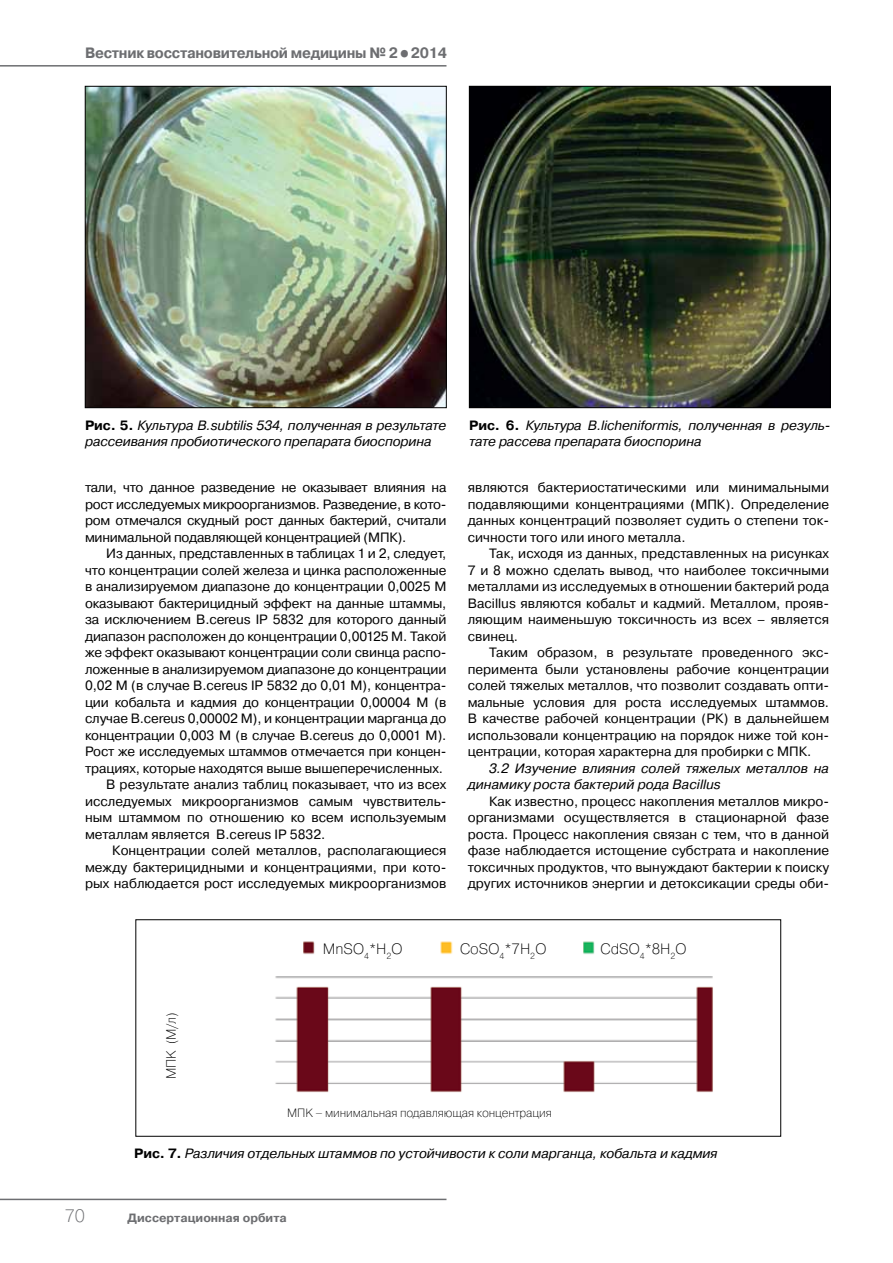
<style>
.page{position:relative;width:893px;height:1263px;background:#fff}
.page>*{position:absolute;margin:0;border:0;box-sizing:border-box;transform-origin:0 0}
.t1{font:18px "Pragmatica Light C";color:#6d6e71}
.t2{font:700 15px "Pragmatica C";letter-spacing:-.02em;color:#6d6e71;scale:.95 1}
.t3{font:15px "Pragmatica Light C";letter-spacing:-.01em;color:#000}
.t4{font:13.5px/16.5px "Pragmatica C";letter-spacing:-.01em;color:#000;text-align:justify}
.t5{font:italic 13.5px/16.2px "Pragmatica C";letter-spacing:-.01em;color:#000}
.t6{font:13.5px "Pragmatica Light C";color:#000}
.t7{font:12px "Pragmatica Light C";letter-spacing:-.01em;color:#000}
.t8{font:700 12px "Pragmatica C";color:#6d6e71}
.s1{font-size:21px}
.s2{font-weight:700;font-style:normal}
</style>
<div class="page">
<hr style="left:0;top:65px;width:446px;height:2px;background:#6d6e71">
<hr style="left:0;top:1199px;width:446px;height:1px;background:#6d6e71">
<img style="left:87px;top:88px;width:357px;height:318px">
<div style="left:85px;top:86px;width:361px;height:322px;border:1px solid #000"></div>
<img style="left:471px;top:88px;width:358px;height:318px">
<div style="left:469px;top:86px;width:362px;height:322px;border:1px solid #000"></div>
<img style="left:275px;top:941px;width:438px;height:152px">
<p class="t2" style="left:85px;top:45px;width:383px">Вестник восстановительной медицины № 2<span class="s1">•</span>2014</p>
<p class="t5" style="left:85px;top:417px;width:363px"><span class="s2">Рис. 5.</span> Культура B.subtilis 534, полученная в результате рассеивания пробиотического препарата биоспорина</p>
<p class="t5" style="left:469px;top:417px;width:363px"><span class="s2">Рис. 6.</span> Культура B.licheniformis, полученная в резуль&shy;тате рассева препарата биоспорина</p>
<p class="t4" style="left:85px;top:479px;width:363px">тали, что данное разведение не оказывает влияния на рост исследуемых микроорганизмов. Разведение, в кото&shy;ром отмечался скудный рост данных бактерий, считали минимальной подавляющей концентрацией (МПК).</p>
<p class="t4" style="left:106px;top:545px;width:342px">Из данных, представленных в таблицах 1 и 2, следует,</p>
<p class="t4" style="left:85px;top:562px;width:363px">что концентрации солей железа и цинка расположенные</p>
<p class="t4" style="left:85px;top:578px;width:363px">в анализируемом диапазоне до концентрации 0,0025 М</p>
<p class="t4" style="left:85px;top:595px;width:363px">оказывают бактерицидный эффект на данные штаммы,</p>
<p class="t4" style="left:85px;top:611px;width:363px">за исключением B.сereus IP 5832 для которого данный</p>
<p class="t4" style="left:85px;top:628px;width:363px">диапазон расположен до концентрации 0,00125 М. Такой</p>
<p class="t4" style="left:85px;top:644px;width:363px">же эффект оказывают концентрации соли свинца распо-</p>
<p class="t4" style="left:85px;top:661px;width:363px">ложенные в анализируемом диапазоне до концентрации</p>
<p class="t4" style="left:85px;top:677px;width:363px">0,02 М (в случае B.сereus IP 5832 до 0,01 М), концентра-</p>
<p class="t4" style="left:85px;top:694px;width:363px">ции кобальта и кадмия до концентрации 0,00004 М (в</p>
<p class="t4" style="left:85px;top:710px;width:363px">случае B.сereus 0,00002 М), и концентрации марганца до</p>
<p class="t4" style="left:85px;top:727px;width:363px">концентрации 0,003 М (в случае B.сereus до 0,0001 М).</p>
<p class="t4" style="left:85px;top:743px;width:363px">Рост же исследуемых штаммов отмечается при концен-</p>
<p class="t4" style="left:85px;top:760px;width:359px">трациях, которые находятся выше вышеперечисленных.</p>
<p class="t4" style="left:106px;top:776px;width:342px">В результате анализ таблиц показывает, что из всех</p>
<p class="t4" style="left:85px;top:793px;width:363px">исследуемых микроорганизмов самым чувствитель-</p>
<p class="t4" style="left:85px;top:809px;width:363px">ным штаммом по отношению ко всем используемым</p>
<p class="t4" style="left:85px;top:826px;width:242px">металлам является B.cereus IP 5832.</p>
<p class="t4" style="left:112px;top:842px;width:336px">Концентрации солей металлов, располагающиеся</p>
<p class="t4" style="left:85px;top:859px;width:363px">между бактерицидными и концентрациями, при кото-</p>
<p class="t4" style="left:85px;top:875px;width:363px">рых наблюдается рост исследуемых микроорганизмов</p>
<p class="t4" style="left:468px;top:479px;width:363px">являются бактериостатическими или минимальными подавляющими концентрациями (МПК). Определение данных концентраций позволяет судить о степени ток&shy;сичности того или иного металла.</p>
<p class="t4" style="left:468px;top:545px;width:363px;text-indent:21px">Так, исходя из данных, представленных на рисунках 7 и 8 можно сделать вывод, что наиболее токсичными металлами из исследуемых в отношении бактерий рода Bacillus являются кобальт и кадмий. Металлом, прояв&shy;ляющим наименьшую токсичность из всех – является свинец.</p>
<p class="t4" style="left:468px;top:644px;width:363px;text-indent:21px">Таким образом, в результате проведенного экс&shy;перимента были установлены рабочие концентрации солей тяжелых металлов, что позволит создавать опти&shy;мальные условия для роста исследуемых штаммов.<br>В качестве рабочей концентрации (РК) в дальнейшем использовали концентрацию на порядок ниже той кон&shy;центрации, которая характерна для пробирки с МПК.</p>
<p class="t5" style="left:468px;top:760px;width:363px;text-indent:21px">3.2 Изучение влияния солей тяжелых металлов на динамику роста бактерий рода Bacillus</p>
<p class="t4" style="left:468px;top:793px;width:363px;text-indent:21px">Как известно, процесс накопления металлов микро&shy;организмами осуществляется в стационарной фазе роста. Процесс накопления связан с тем, что в данной фазе наблюдается истощение субстрата и накопление токсичных продуктов, что вынуждают бактерии к поиску других источников энергии и детоксикации среды оби-</p>
<p class="t6" style="left:164px;top:1079px;width:68px;rotate:-90deg">МПК (M/л)</p>
<p class="t3" style="left:323px;top:941px;width:82px">MnSO<sub>4</sub>*H<sub>2</sub>O</p>
<p class="t3" style="left:460px;top:941px;width:88px">CoSO<sub>4</sub>*7H<sub>2</sub>O</p>
<p class="t3" style="left:600px;top:941px;width:88px">CdSO<sub>4</sub>*8H<sub>2</sub>O</p>
<p class="t7" style="left:287px;top:1106px;width:266px">МПК – минимальная подавляющая концентрация</p>
<p class="t5" style="left:134px;top:1145px;width:585px"><span class="s2">Рис. 7.</span> Различия отдельных штаммов по устойчивости к соли марганца, кобальта и кадмия</p>
<h1 class="t1" style="left:65px;top:1206px;width:22px">70</h1>
<p class="t8" style="left:128px;top:1211px;width:161px">Диссертационная орбита</p>
</div>
